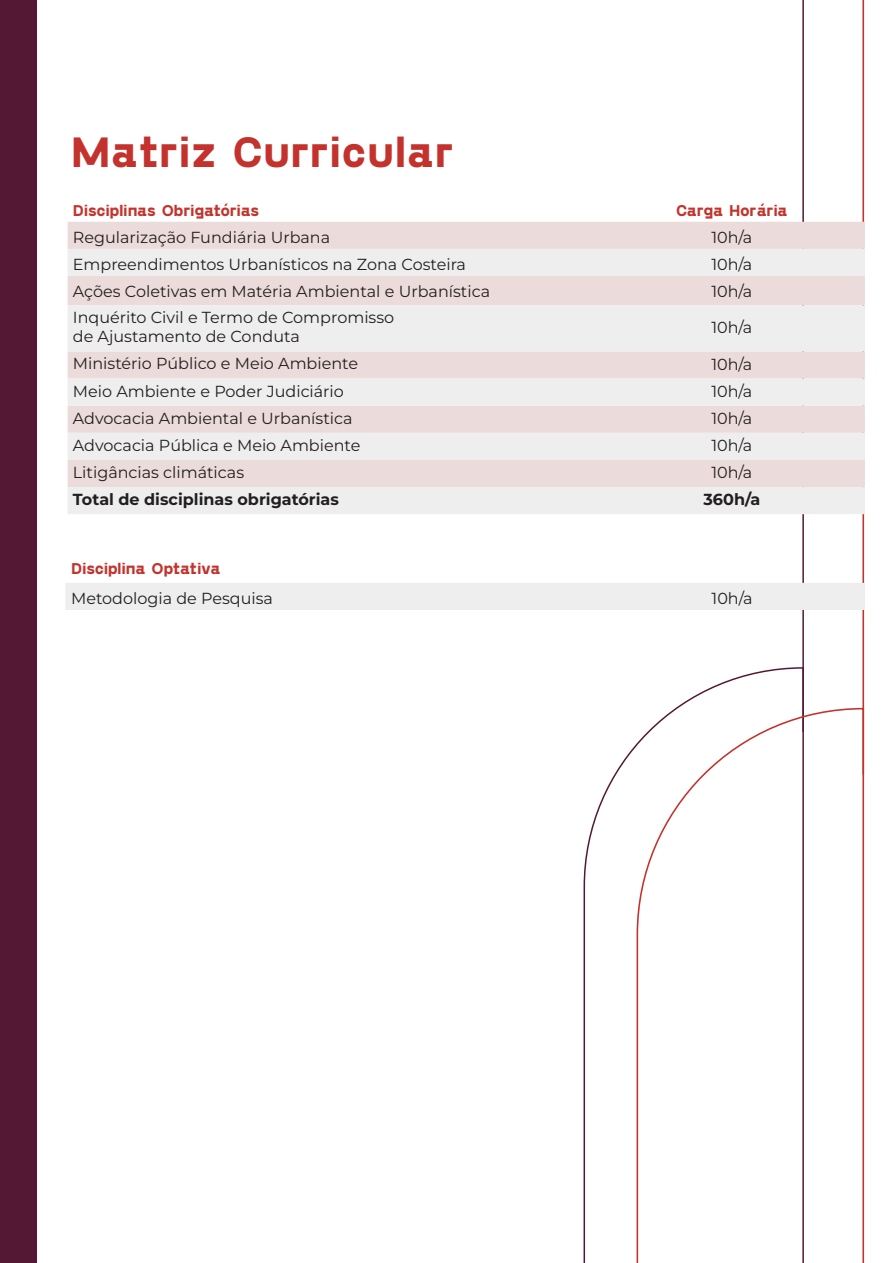
<style>
.page{position:relative;width:893px;height:1263px;background:#fff}
.page>*{position:absolute;margin:0;border:0;box-sizing:border-box;transform-origin:0 0}
.t1{font:700 43.5px "PP Gosha Sans";color:#c3322c}
.t2{font:16.05px/18.9px "Montserrat";color:#231f20}
.t3{font:700 16.05px "PP Gosha Sans";letter-spacing:-.025em;color:#c2342e}
.t4{font:700 16.05px "Montserrat";color:#231f20}
</style>
<div class="page">
<svg style="left:583px;top:668px;width:219px;height:595px"></svg>
<hr style="left:802px;top:0;width:2px;height:732px;background:#541834">
<svg style="left:636px;top:709px;width:229px;height:554px"></svg>
<hr style="left:862px;top:0;width:2px;height:775px;background:#c3322c">
<div style="left:0;top:0;width:36px;height:1263px;background:#541834"></div>
<div style="left:65px;top:583px;width:799px;height:27px;background:#eeeeef"></div>
<svg style="left:68px;top:222px;width:797px;height:54px"></svg>
<div style="left:68px;top:276px;width:797px;height:29px;background:#ecdbdb"></div>
<svg style="left:68px;top:305px;width:797px;height:209px;fill:#eeeeef"></svg>
<h1 class="t1" style="left:71px;top:122px;width:385px">Matriz Curricular</h1>
<p class="t3" style="left:73px;top:200px;width:188px">Disciplinas Obrigatórias</p>
<p class="t3" style="left:676px;top:200px;width:113px">Carga Horária</p>
<p class="t2" style="left:73px;top:228px;width:259px">Regularização Fundiária Urbana</p>
<p class="t2" style="left:711px;top:228px;width:42px">10h/a</p>
<p class="t2" style="left:73px;top:255px;width:394px">Empreendimentos Urbanísticos na Zona Costeira</p>
<p class="t2" style="left:711px;top:255px;width:42px">10h/a</p>
<p class="t2" style="left:73px;top:282px;width:419px">Ações Coletivas em Matéria Ambiental e Urbanística</p>
<p class="t2" style="left:711px;top:282px;width:42px">10h/a</p>
<p class="t2" style="left:73px;top:308px;width:323px">Inquérito Civil e Termo de Compromisso de Ajustamento de Conduta</p>
<p class="t2" style="left:711px;top:318px;width:42px">10h/a</p>
<p class="t2" style="left:73px;top:354px;width:287px">Ministério Público e Meio Ambiente</p>
<p class="t2" style="left:711px;top:354px;width:42px">10h/a</p>
<p class="t2" style="left:73px;top:381px;width:273px">Meio Ambiente e Poder Judiciário</p>
<p class="t2" style="left:711px;top:381px;width:42px">10h/a</p>
<p class="t2" style="left:73px;top:408px;width:281px">Advocacia Ambiental e Urbanística</p>
<p class="t2" style="left:711px;top:408px;width:42px">10h/a</p>
<p class="t2" style="left:73px;top:435px;width:289px">Advocacia Pública e Meio Ambiente</p>
<p class="t2" style="left:711px;top:435px;width:42px">10h/a</p>
<p class="t2" style="left:73px;top:462px;width:173px">Litigâncias climáticas</p>
<p class="t2" style="left:711px;top:463px;width:42px">10h/a</p>
<p class="t4" style="left:73px;top:489px;width:268px">Total de disciplinas obrigatórias</p>
<p class="t4" style="left:703px;top:489px;width:58px">360h/a</p>
<p class="t3" style="left:71px;top:557px;width:151px">Disciplina Optativa</p>
<p class="t2" style="left:71px;top:589px;width:203px">Metodologia de Pesquisa</p>
<p class="t2" style="left:711px;top:589px;width:42px">10h/a</p>
</div>
